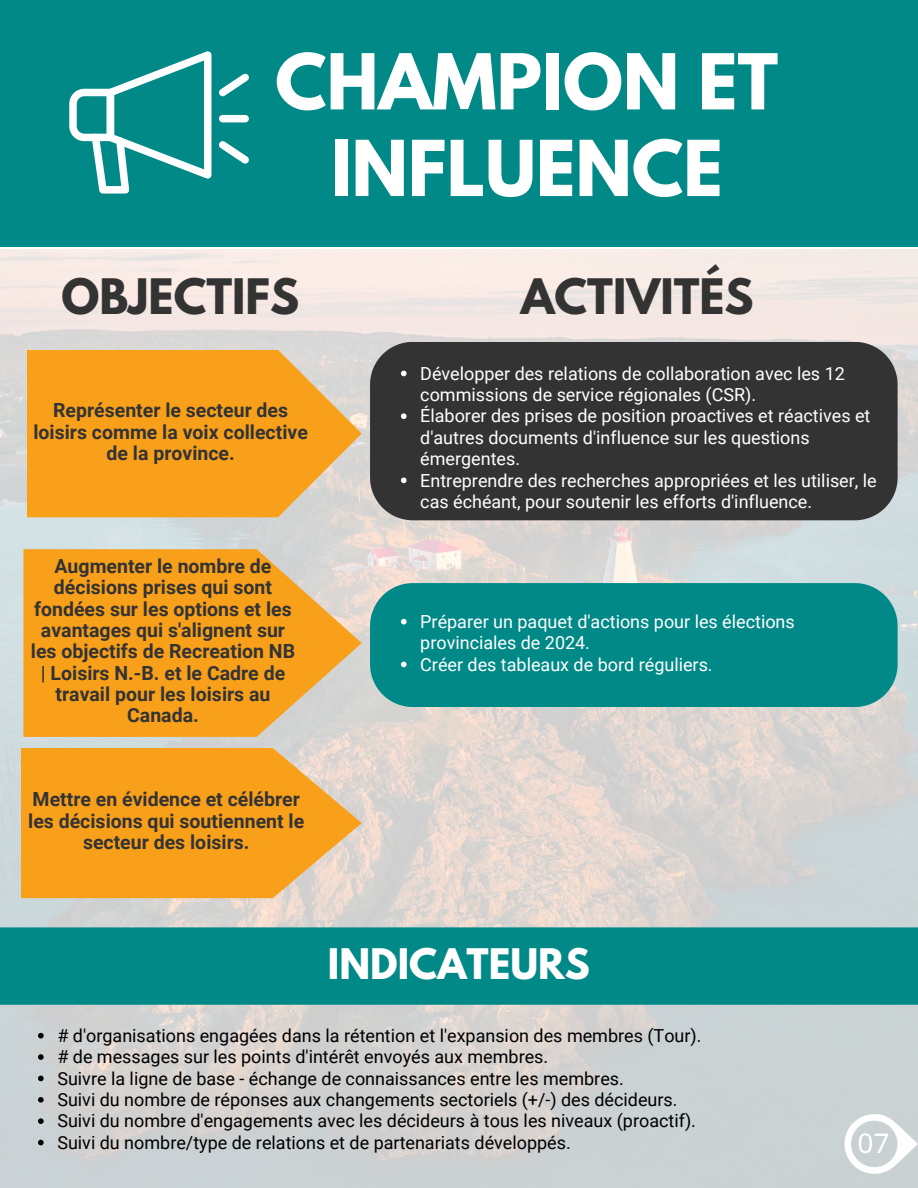
<style>
.page{position:relative;width:918px;height:1188px;background:#fff}
.page>*{position:absolute;margin:0;border:0;box-sizing:border-box;transform-origin:0 0}
.t1{font:700 68.25px/86.7px "League Spartan";color:#fff;text-align:center}
.t2{font:700 43.35px "League Spartan";color:#333}
.t3{font:700 37.35px "League Spartan";color:#fff}
.t4{font:700 19.5px/21.3px "Roboto";color:#333;text-align:center}
.t5{font:18px/21.3px "Roboto";color:#fff}
.t6{font:18px "Roboto";color:#000}
</style>
<div class="page">
<div style="left:0;top:0;width:918px;height:247px;background:#008987"></div>
<svg style="left:69px;top:51px;width:142px;height:143px"></svg>
<svg style="left:219px;top:73px;width:30px;height:23px"></svg>
<svg style="left:219px;top:141px;width:30px;height:23px"></svg>
<div style="left:219px;top:115px;width:30px;height:7px;background:#fff;border-radius:4px"></div>
<div style="left:0;top:927px;width:918px;height:78px;background:#008987"></div>
<svg style="left:27px;top:350px;width:335px;height:167px;background:#f5a632"></svg>
<svg style="left:23px;top:549px;width:339px;height:188px;background:#f3a838"></svg>
<svg style="left:21px;top:748px;width:341px;height:150px;background:#f6a732"></svg>
<div style="left:370px;top:342px;width:528px;height:178px;background:#333"></div>
<div style="left:370px;top:583px;width:528px;height:124px;background:#008987"></div>
<svg style="left:38px;top:1033px;width:6px;height:5px"></svg>
<svg style="left:38px;top:1054px;width:6px;height:6px"></svg>
<svg style="left:38px;top:1076px;width:6px;height:5px"></svg>
<svg style="left:38px;top:1097px;width:6px;height:6px"></svg>
<svg style="left:38px;top:1118px;width:6px;height:6px"></svg>
<svg style="left:38px;top:1140px;width:6px;height:5px"></svg>
<svg style="left:844px;top:1114px;width:74px;height:60px"></svg>
<svg style="left:401px;top:371px;width:6px;height:5px"></svg>
<svg style="left:401px;top:413px;width:6px;height:6px"></svg>
<svg style="left:401px;top:478px;width:6px;height:5px"></svg>
<svg style="left:401px;top:619px;width:6px;height:5px"></svg>
<svg style="left:401px;top:662px;width:6px;height:5px"></svg>
<p class="t1" style="left:275px;top:47px;width:504px">CHAMPION ET<br>INFLUENCE</p>
<p class="t2" style="left:61px;top:275px;width:239px">OBJECTIFS</p>
<p class="t4" style="left:33px;top:400px;width:276px">Représenter le secteur des loisirs comme la voix collective de la province.</p>
<p class="t4" style="left:31px;top:555px;width:266px">Augmenter le nombre de décisions prises qui sont fondées sur les options et les avantages qui s'alignent sur les objectifs de Recreation NB | Loisirs N.-B. et le Cadre de travail pour les loisirs au<br>Canada.</p>
<p class="t4" style="left:28px;top:789px;width:278px">Mettre en évidence et célébrer les décisions qui soutiennent le secteur des loisirs.</p>
<p class="t2" style="left:521px;top:275px;width:235px">ACTIVITÉS</p>
<p class="t5" style="left:420px;top:363px;width:426px">Développer des relations de collaboration avec les 12 commissions de service régionales (CSR).</p>
<p class="t5" style="left:420px;top:406px;width:452px">Élaborer des prises de position proactives et réactives et d'autres documents d'influence sur les questions émergentes.</p>
<p class="t5" style="left:420px;top:470px;width:458px">Entreprendre des recherches appropriées et les utiliser, le cas échéant, pour soutenir les efforts d'influence.</p>
<p class="t5" style="left:420px;top:611px;width:376px">Préparer un paquet d'actions pour les élections provinciales de 2024.</p>
<p class="t5" style="left:420px;top:654px;width:294px">Créer des tableaux de bord réguliers.</p>
<p class="t3" style="left:328px;top:945px;width:264px">INDICATEURS</p>
<p class="t6" style="left:57px;top:1025px;width:646px"># d'organisations engagées dans la rétention et l'expansion des membres (Tour).</p>
<p class="t6" style="left:57px;top:1047px;width:492px"># de messages sur les points d'intérêt envoyés aux membres.</p>
<p class="t6" style="left:57px;top:1068px;width:568px">Suivre la ligne de base - échange de connaissances entre les membres.</p>
<p class="t6" style="left:57px;top:1089px;width:622px">Suivi du nombre de réponses aux changements sectoriels (+/-) des décideurs.</p>
<p class="t6" style="left:57px;top:1111px;width:640px">Suivi du nombre d'engagements avec les décideurs à tous les niveaux (proactif).</p>
<p class="t6" style="left:57px;top:1132px;width:515px">Suivi du nombre/type de relations et de partenariats développés.</p>
</div>
